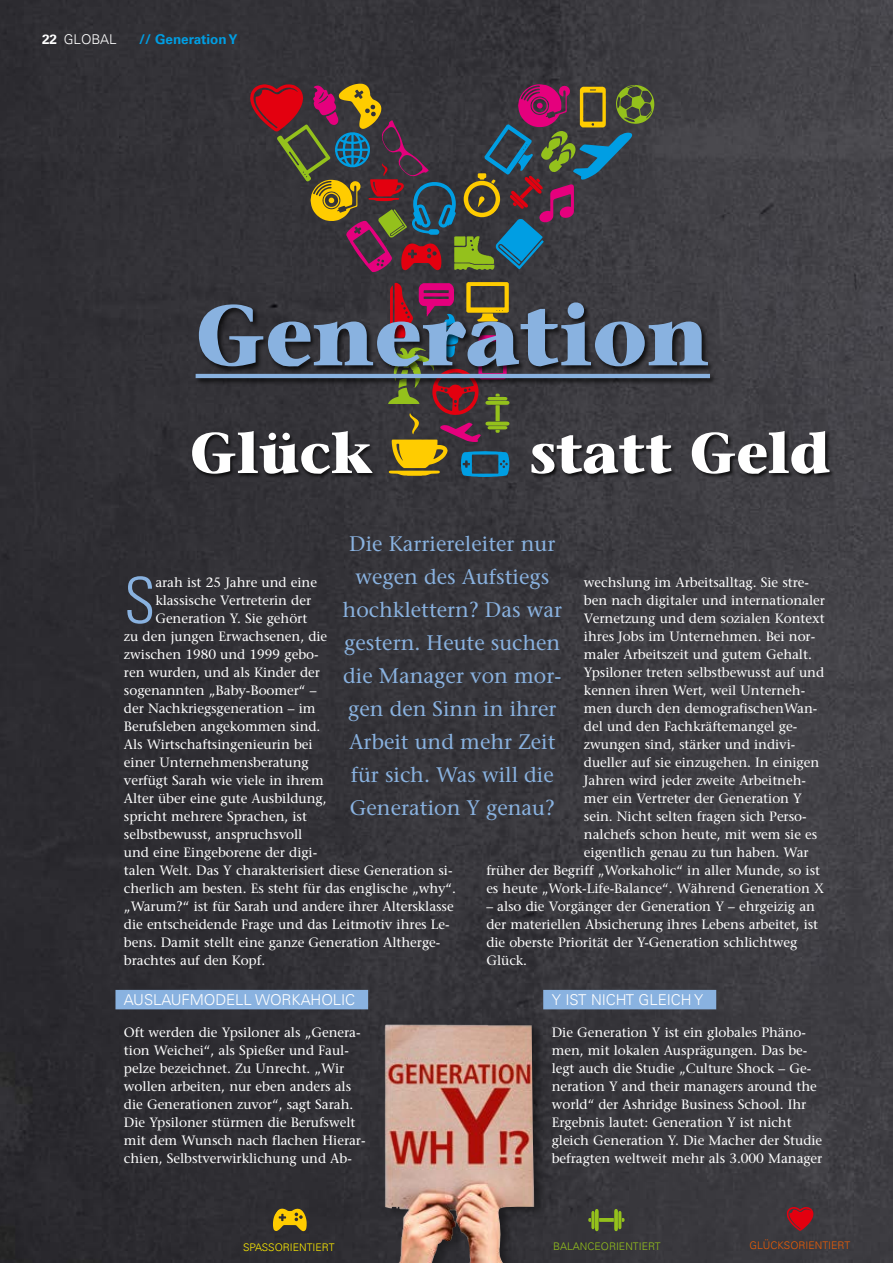
<style>
.page{position:relative;width:893px;height:1263px;background:#fff}
.page>*{position:absolute;margin:0;border:0;box-sizing:border-box;transform-origin:0 0}
.t1{font:700 85.5px "Stone Serif";letter-spacing:-.01em;color:#89b2e0}
.t2{font:300 condensed 63.3px "Univers";color:#89b2e0}
.t3{font:700 57.3px "Stone Serif";letter-spacing:-.01em;color:#fff}
.t4{font:21px/33px "Stone Serif";color:#89b2e0;text-align:center}
.t5{font:300 15px "Univers Com 45";letter-spacing:-.005em;color:#fff}
.t6{font:13.5px/18px "Stone Serif";letter-spacing:-.005em;color:#fff}
.t7{font:700 13.5px "Univers Com 65";color:#009ee3}
.t8{font:300 13.5px "Univers Com 45";color:#fff}
.t9{font:300 10.5px "Univers Com 45";color:#94c11c}
.t10{font:300 10.5px "Univers Com 45";color:#eb5c05}
.t11{font:300 10.5px "Univers Com 45";color:#ffed00}
.s1{font-family:"Univers Com 65";font-weight:700}
</style>
<div class="page">
<img style="left:0;top:0;width:893px;height:1263px">
<div style="left:115px;top:990px;width:253px;height:19px;background:#89b2e0"></div>
<div style="left:543px;top:990px;width:173px;height:19px;background:#89b2e0"></div>
<div style="left:383px;top:1021px;width:165px;height:242px;background:#000;opacity:.4"></div>
<img style="left:384px;top:1024px;width:151px;height:239px">
<svg style="left:250px;top:84px;width:404px;height:188px;background:#4f4342"></svg>
<svg style="left:388px;top:282px;width:121px;height:148px;background:#683f36"></svg>
<div style="left:194px;top:301px;width:524px;height:85px;background:#000;opacity:.75"></div>
<hr style="left:196px;top:374px;width:514px;height:4px;background:#89b2e0">
<div style="left:192px;top:430px;width:643px;height:49px;background:#000;opacity:.75"></div>
<svg style="left:787px;top:1207px;width:28px;height:24px"></svg>
<svg style="left:273px;top:1208px;width:36px;height:25px"></svg>
<svg style="left:588px;top:1209px;width:36px;height:22px"></svg>
<p class="t8" style="left:42px;top:31px;width:76px"><span class="s1">22</span> GLOBAL</p>
<p class="t7" style="left:139px;top:31px;width:100px">// Generation Y</p>
<h1 class="t1" style="left:196px;top:280px;width:516px">Generation</h1>
<h3 class="t3" style="left:190px;top:416px;width:185px">Glück</h3>
<h3 class="t3" style="left:530px;top:416px;width:302px">statt Geld</h3>
<h3 class="t4" style="left:343px;top:527px;width:221px">Die Karriereleiter nur wegen des Aufstiegs hochklettern? Das war gestern. Heute suchen die Manager von mor&shy;gen den Sinn in ihrer<br>Arbeit und mehr Zeit für sich. Was will die<br>Generation Y genau?</h3>
<h2 class="t2" style="left:124px;top:562px;width:33px">S</h2>
<p class="t6" style="left:155px;top:573px;width:163px">arah ist 25 Jahre und eine</p>
<p class="t6" style="left:584px;top:573px;width:226px">wechslung im Arbeitsalltag. Sie stre-</p>
<p class="t6" style="left:584px;top:591px;width:242px">ben nach digitaler und internationaler</p>
<p class="t6" style="left:584px;top:609px;width:242px">Vernetzung und dem sozialen Kontext</p>
<p class="t6" style="left:584px;top:627px;width:233px">ihres Jobs im Unternehmen. Bei nor-</p>
<p class="t6" style="left:584px;top:645px;width:229px">maler Arbeitszeit und gutem Gehalt.</p>
<p class="t6" style="left:584px;top:663px;width:242px">Ypsiloner treten selbstbewusst auf und</p>
<p class="t6" style="left:584px;top:681px;width:223px">kennen ihren Wert, weil Unterneh-</p>
<p class="t6" style="left:584px;top:699px;width:235px">men durch den demografischenWan-</p>
<p class="t6" style="left:584px;top:717px;width:215px">del und den Fachkräftemangel ge-</p>
<p class="t6" style="left:584px;top:735px;width:213px">zwungen sind, stärker und indivi-</p>
<p class="t6" style="left:584px;top:753px;width:237px">dueller auf sie einzugehen. In einigen</p>
<p class="t6" style="left:584px;top:771px;width:224px">Jahren wird jeder zweite Arbeitneh-</p>
<p class="t6" style="left:584px;top:789px;width:220px">mer ein Vertreter der Generation Y</p>
<p class="t6" style="left:584px;top:807px;width:224px">sein. Nicht selten fragen sich Perso-</p>
<p class="t6" style="left:584px;top:825px;width:235px">nalchefs schon heute, mit wem sie es</p>
<p class="t6" style="left:584px;top:843px;width:226px">eigentlich genau zu tun haben. War</p>
<p class="t6" style="left:486px;top:861px;width:335px">früher der Begriff „Workaholic“ in aller Munde, so ist</p>
<p class="t6" style="left:486px;top:879px;width:339px">es heute „Work-Life-Balance“. Während Generation X</p>
<p class="t6" style="left:486px;top:897px;width:333px">– also die Vorgänger der Generation Y – ehrgeizig an der materiellen Absicherung ihres Lebens arbeitet, ist die oberste Priorität der Y-Generation schlichtweg Glück.</p>
<p class="t5" style="left:552px;top:991px;width:153px">Y IST NICHT GLEICH Y</p>
<p class="t6" style="left:552px;top:1023px;width:272px">Die Generation Y ist ein globales Phäno&shy;men, mit lokalen Ausprägungen. Das be&shy;legt auch die Studie „Culture Shock – Ge&shy;neration Y and their managers around the world“ der Ashridge Business School. Ihr Ergebnis lautet: Generation Y ist nicht gleich Generation Y. Die Macher der Studie befragten weltweit mehr als 3.000 Manager</p>
<p class="t6" style="left:155px;top:591px;width:157px">klassische Vertreterin der</p>
<p class="t6" style="left:155px;top:609px;width:154px">Generation Y. Sie gehört</p>
<p class="t6" style="left:124px;top:627px;width:205px">zu den jungen Erwachsenen, die</p>
<p class="t6" style="left:124px;top:645px;width:196px">zwischen 1980 und 1999 gebo-</p>
<p class="t6" style="left:124px;top:663px;width:197px">ren wurden, und als Kinder der</p>
<p class="t6" style="left:124px;top:681px;width:194px">sogenannten „Baby-Boomer“ –</p>
<p class="t6" style="left:124px;top:699px;width:193px">der Nachkriegsgeneration – im</p>
<p class="t6" style="left:124px;top:717px;width:198px">Berufsleben angekommen sind.</p>
<p class="t6" style="left:124px;top:735px;width:190px">Als Wirtschaftsingenieurin bei</p>
<p class="t6" style="left:124px;top:753px;width:186px">einer Unternehmensberatung</p>
<p class="t6" style="left:124px;top:771px;width:202px">verfügt Sarah wie viele in ihrem</p>
<p class="t6" style="left:124px;top:789px;width:204px">Alter über eine gute Ausbildung,</p>
<p class="t6" style="left:124px;top:807px;width:185px">spricht mehrere Sprachen, ist</p>
<p class="t6" style="left:124px;top:825px;width:180px">selbstbewusst, anspruchsvoll</p>
<p class="t6" style="left:124px;top:843px;width:195px">und eine Eingeborene der digi-</p>
<p class="t6" style="left:124px;top:861px;width:330px">talen Welt. Das Y charakterisiert diese Generation si-</p>
<p class="t6" style="left:124px;top:879px;width:334px">cherlich am besten. Es steht für das englische „why“.</p>
<p class="t6" style="left:124px;top:897px;width:331px">„Warum?“ ist für Sarah und andere ihrer Altersklasse</p>
<p class="t6" style="left:124px;top:915px;width:327px">die entscheidende Frage und das Leitmotiv ihres Le-</p>
<p class="t6" style="left:124px;top:933px;width:318px">bens. Damit stellt eine ganze Generation Altherge-</p>
<p class="t6" style="left:124px;top:951px;width:143px">brachtes auf den Kopf.</p>
<p class="t5" style="left:124px;top:991px;width:233px">AUSLAUFMODELL WORKAHOLIC</p>
<p class="t6" style="left:124px;top:1023px;width:243px">Oft werden die Ypsiloner als „Genera&shy;tion Weichei“, als Spießer und Faul&shy;pelze bezeichnet. Zu Unrecht. „Wir wollen arbeiten, nur eben anders als die Generationen zuvor“, sagt Sarah.<br>Die Ypsiloner stürmen die Berufswelt mit dem Wunsch nach flachen Hierar&shy;chien, Selbstverwirklichung und Ab-</p>
<p class="t11" style="left:243px;top:1241px;width:93px">SPASSORIENTIERT</p>
<p class="t9" style="left:553px;top:1240px;width:109px">BALANCEORIENTIERT</p>
<p class="t10" style="left:749px;top:1239px;width:102px">GLÜCKSORIENTIERT</p>
</div>
